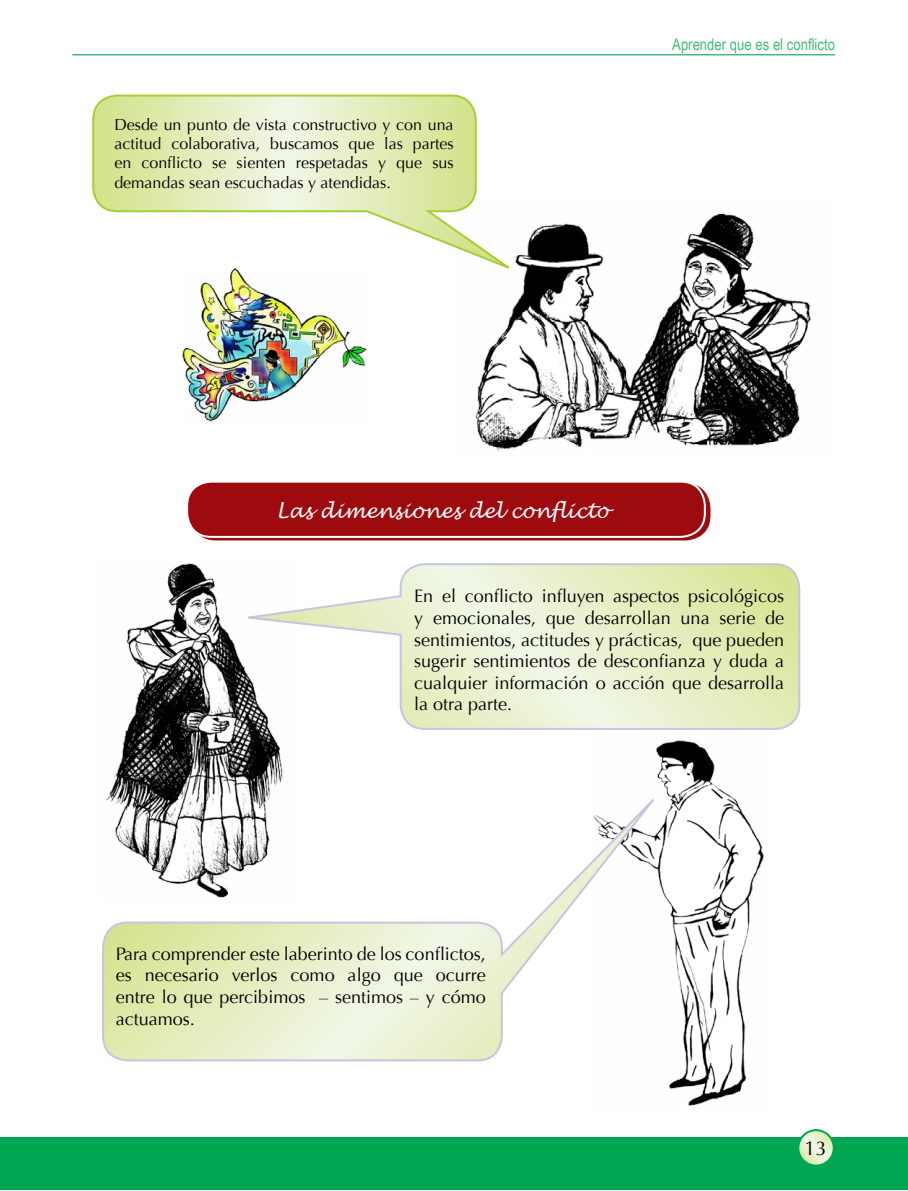
<style>
.page{position:relative;width:908px;height:1191px;background:#fff}
.page>*{position:absolute;margin:0;border:0;box-sizing:border-box;transform-origin:0 0}
.t1{font:italic 20px "Lucida Handwriting";color:#fff}
.t2{font:20px "Optima";color:#000}
.t3{font:18px/21.6px "Optima";color:#000;text-align:justify}
.t4{font:16px/19.2px "Optima";color:#000;text-align:justify}
.t5{font:16px "Arial Narrow";color:#45b97c}
</style>
<div class="page">
<div style="left:0;top:1137px;width:907px;height:53px;background:#00a651"></div>
<hr style="left:72px;top:54px;width:762px;height:1px;background:#45b97c">
<svg style="left:798px;top:1130px;width:35px;height:35px"></svg>
<div style="left:797px;top:1129px;width:37px;height:37px;border:2px solid #00a651;border-radius:50%"></div>
<img style="left:656px;top:740px;width:108px;height:366px">
<img style="left:117px;top:563px;width:166px;height:209px">
<svg style="left:232px;top:563px;width:569px;height:168px"></svg>
<svg style="left:102px;top:772px;width:575px;height:290px"></svg>
<svg style="left:92px;top:94px;width:385px;height:155px"></svg>
<img style="left:457px;top:198px;width:354px;height:253px">
<div style="left:191px;top:483px;width:519px;height:57px;border:2px solid #9e0b0f;border-radius:24px"></div>
<div style="left:187px;top:481px;width:517px;height:56px;background:#9e0b0f;border-radius:24px"></div>
<div style="left:186px;top:480px;width:519px;height:58px;border:2px solid #fff;border-radius:24px"></div>
<img style="left:182px;top:268px;width:185px;height:154px">
<p class="t4" style="left:114px;top:115px;width:341px">Desde un punto de vista constructivo y con una actitud colaborativa, buscamos que las partes en conflicto se sienten respetadas y que sus demandas sean escuchadas y atendidas.</p>
<p class="t5" style="left:672px;top:33px;width:164px">Aprender que es el conflicto</p>
<p class="t1" style="left:276px;top:498px;width:334px">Las dimensiones del conflicto</p>
<p class="t3" style="left:414px;top:586px;width:371px">En el conflicto influyen aspectos psicológicos y emocionales, que desarrollan una serie de sentimientos, actitudes y prácticas, que pueden sugerir sentimientos de desconfianza y duda a cualquier información o acción que desarrolla la otra parte.</p>
<p class="t3" style="left:116px;top:943px;width:371px">Para comprender este laberinto de los conflictos, es necesario verlos como algo que ocurre entre lo que percibimos – sentimos – y cómo actuamos.</p>
<p class="t2" style="left:804px;top:1136px;width:24px">13</p>
</div>
